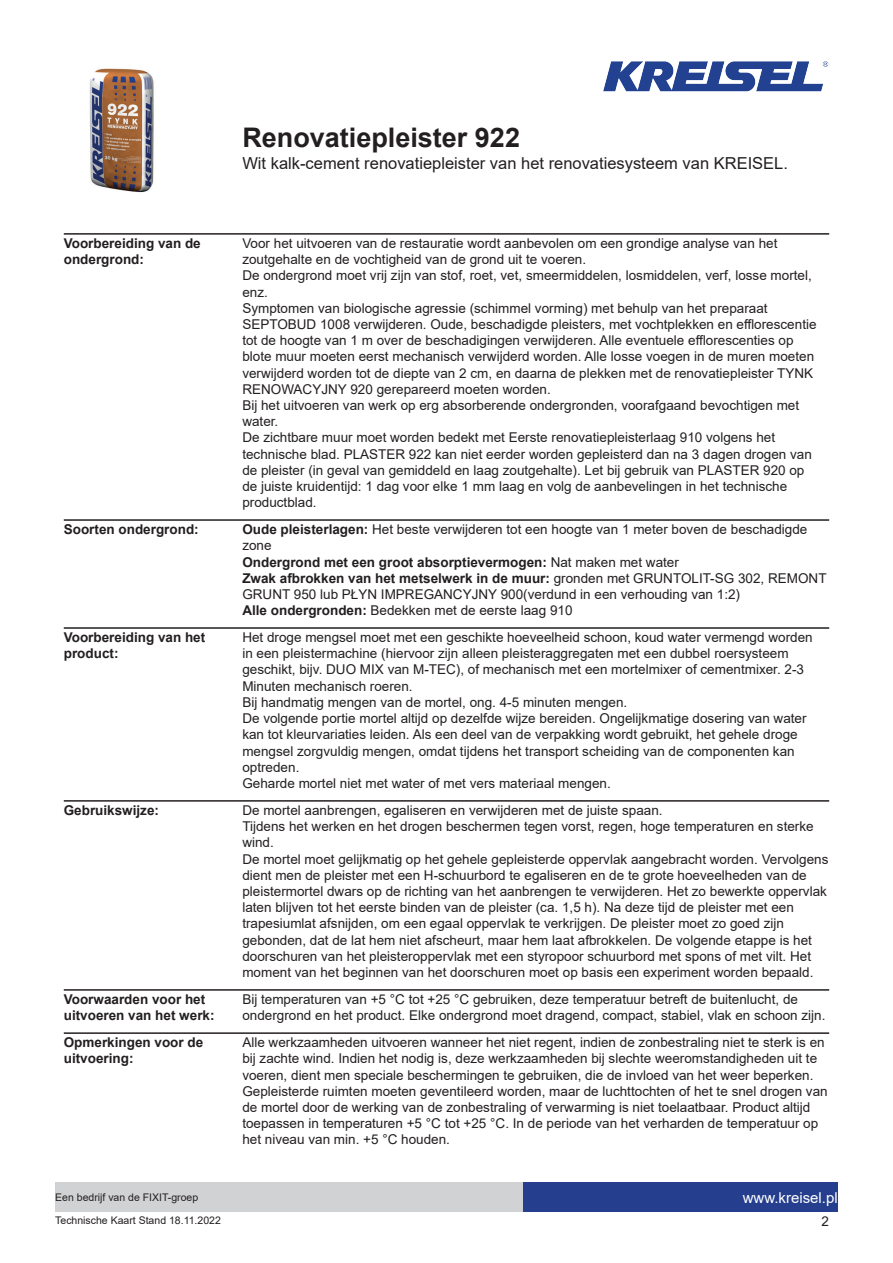
<style>
.page{position:relative;width:893px;height:1263px;background:#fff}
.page>*{position:absolute;margin:0;border:0;box-sizing:border-box;transform-origin:0 0}
.t1{font:700 27px "Arial";color:#231f20}
.t2{font:16.5px "Arial";color:#231f20}
.t3{font:15px "Arial";color:#fff}
.t4{font:13.5px/16.2px "Arial";color:#231f20}
.t5{font:700 13.5px/16.2px "Arial";color:#231f20}
.t6{font:10.5px "Arial";color:#231f20}
.s1{font-weight:700}
</style>
<div class="page">
<img style="left:89px;top:68px;width:65px;height:125px">
<img style="left:603px;top:61px;width:226px;height:31px">
<div style="left:523px;top:1182px;width:315px;height:30px;background:#253f8e"></div>
<div style="left:55px;top:1182px;width:468px;height:30px;background:#d1d2d4"></div>
<hr style="left:64px;top:233px;width:765px;height:2px;background:#231f20">
<hr style="left:64px;top:519px;width:765px;height:2px;background:#231f20">
<hr style="left:64px;top:627px;width:765px;height:2px;background:#231f20">
<hr style="left:64px;top:800px;width:765px;height:2px;background:#231f20">
<hr style="left:64px;top:989px;width:765px;height:2px;background:#231f20">
<hr style="left:64px;top:1032px;width:765px;height:2px;background:#231f20">
<h1 class="t1" style="left:242px;top:119px;width:279px">Renovatiepleister 922</h1>
<p class="t2" style="left:242px;top:152px;width:547px">Wit kalk-cement renovatiepleister van het renovatiesysteem van KREISEL.</p>
<p class="t5" style="left:64px;top:235px;width:139px">Voorbereiding van de ondergrond:</p>
<p class="t4" style="left:242px;top:235px;width:576px">Voor het uitvoeren van de restauratie wordt aanbevolen om een grondige analyse van het zoutgehalte en de vochtigheid van de grond uit te voeren.<br>De ondergrond moet vrij zijn van stof, roet, vet, smeermiddelen, losmiddelen, verf, losse mortel, enz.<br>Symptomen van biologische agressie (schimmel vorming) met behulp van het preparaat SEPTOBUD 1008 verwijderen. Oude, beschadigde pleisters, met vochtplekken en efflorescentie tot de hoogte van 1 m over de beschadigingen verwijderen. Alle eventuele efflorescenties op blote muur moeten eerst mechanisch verwijderd worden. Alle losse voegen in de muren moeten verwijderd worden tot de diepte van 2 cm, en daarna de plekken met de renovatiepleister TYNK RENOWACYJNY 920 gerepareerd moeten worden.<br>Bij het uitvoeren van werk op erg absorberende ondergronden, voorafgaand bevochtigen met water.<br>De zichtbare muur moet worden bedekt met Eerste renovatiepleisterlaag 910 volgens het technische blad. PLASTER 922 kan niet eerder worden gepleisterd dan na 3 dagen drogen van de pleister (in geval van gemiddeld en laag zoutgehalte). Let bij gebruik van PLASTER 920 op de juiste kruidentijd: 1 dag voor elke 1 mm laag en volg de aanbevelingen in het technische productblad.</p>
<p class="t5" style="left:64px;top:521px;width:137px">Soorten ondergrond:</p>
<p class="t4" style="left:242px;top:521px;width:586px"><span class="s1">Oude pleisterlagen:</span> Het beste verwijderen tot een hoogte van 1 meter boven de beschadigde zone<br><span class="s1">Ondergrond met een groot absorptievermogen:</span> Nat maken met water<br><span class="s1">Zwak afbrokken van het metselwerk in de muur:</span> gronden met GRUNTOLIT-SG 302, REMONT GRUNT 950 lub PŁYN IMPREGANCYJNY 900(verdund in een verhouding van 1:2)<br><span class="s1">Alle ondergronden:</span> Bedekken met de eerste laag 910</p>
<p class="t5" style="left:64px;top:629px;width:143px">Voorbereiding van het product:</p>
<p class="t4" style="left:242px;top:629px;width:572px">Het droge mengsel moet met een geschikte hoeveelheid schoon, koud water vermengd worden in een pleistermachine (hiervoor zijn alleen pleisteraggregaten met een dubbel roersysteem geschikt, bijv. DUO MIX van M-TEC), of mechanisch met een mortelmixer of cementmixer. 2-3<br>Minuten mechanisch roeren.<br>Bij handmatig mengen van de mortel, ong. 4-5 minuten mengen.<br>De volgende portie mortel altijd op dezelfde wijze bereiden. Ongelijkmatige dosering van water kan tot kleurvariaties leiden. Als een deel van de verpakking wordt gebruikt, het gehele droge mengsel zorgvuldig mengen, omdat tijdens het transport scheiding van de componenten kan optreden.<br>Geharde mortel niet met water of met vers materiaal mengen.</p>
<p class="t5" style="left:64px;top:802px;width:97px">Gebruikswijze:</p>
<p class="t4" style="left:242px;top:802px;width:588px">De mortel aanbrengen, egaliseren en verwijderen met de juiste spaan.<br>Tijdens het werken en het drogen beschermen tegen vorst, regen, hoge temperaturen en sterke wind.<br>De mortel moet gelijkmatig op het gehele gepleisterde oppervlak aangebracht worden. Vervolgens dient men de pleister met een H-schuurbord te egaliseren en de te grote hoeveelheden van de pleistermortel dwars op de richting van het aanbrengen te verwijderen. Het zo bewerkte oppervlak laten blijven tot het eerste binden van de pleister (ca. 1,5 h). Na deze tijd de pleister met een trapesiumlat afsnijden, om een egaal oppervlak te verkrijgen. De pleister moet zo goed zijn gebonden, dat de lat hem niet afscheurt, maar hem laat afbrokkelen. De volgende etappe is het doorschuren van het pleisteroppervlak met een styropoor schuurbord met spons of met vilt. Het moment van het beginnen van het doorschuren moet op basis een experiment worden bepaald.</p>
<p class="t5" style="left:64px;top:991px;width:152px">Voorwaarden voor het uitvoeren van het werk:</p>
<p class="t4" style="left:242px;top:991px;width:585px">Bij temperaturen van +5 °C tot +25 °C gebruiken, deze temperatuur betreft de buitenlucht, de ondergrond en het product. Elke ondergrond moet dragend, compact, stabiel, vlak en schoon zijn.</p>
<p class="t5" style="left:64px;top:1034px;width:141px">Opmerkingen voor de uitvoering:</p>
<p class="t4" style="left:242px;top:1034px;width:587px">Alle werkzaamheden uitvoeren wanneer het niet regent, indien de zonbestraling niet te sterk is en bij zachte wind. Indien het nodig is, deze werkzaamheden bij slechte weeromstandigheden uit te voeren, dient men speciale beschermingen te gebruiken, die de invloed van het weer beperken.<br>Gepleisterde ruimten moeten geventileerd worden, maar de luchttochten of het te snel drogen van de mortel door de werking van de zonbestraling of verwarming is niet toelaatbaar. Product altijd toepassen in temperaturen +5 °C tot +25 °C. In de periode van het verharden de temperatuur op het niveau van min. +5 °C houden.</p>
<p class="t6" style="left:55px;top:1190px;width:144px">Een bedrijf van de FIXIT-groep</p>
<p class="t3" style="left:743px;top:1187px;width:97px">www.kreisel.pl</p>
<p class="t6" style="left:55px;top:1213px;width:167px">Technische Kaart Stand 18.11.2022</p>
<p class="t4" style="left:821px;top:1213px;width:9px">2</p>
</div>
